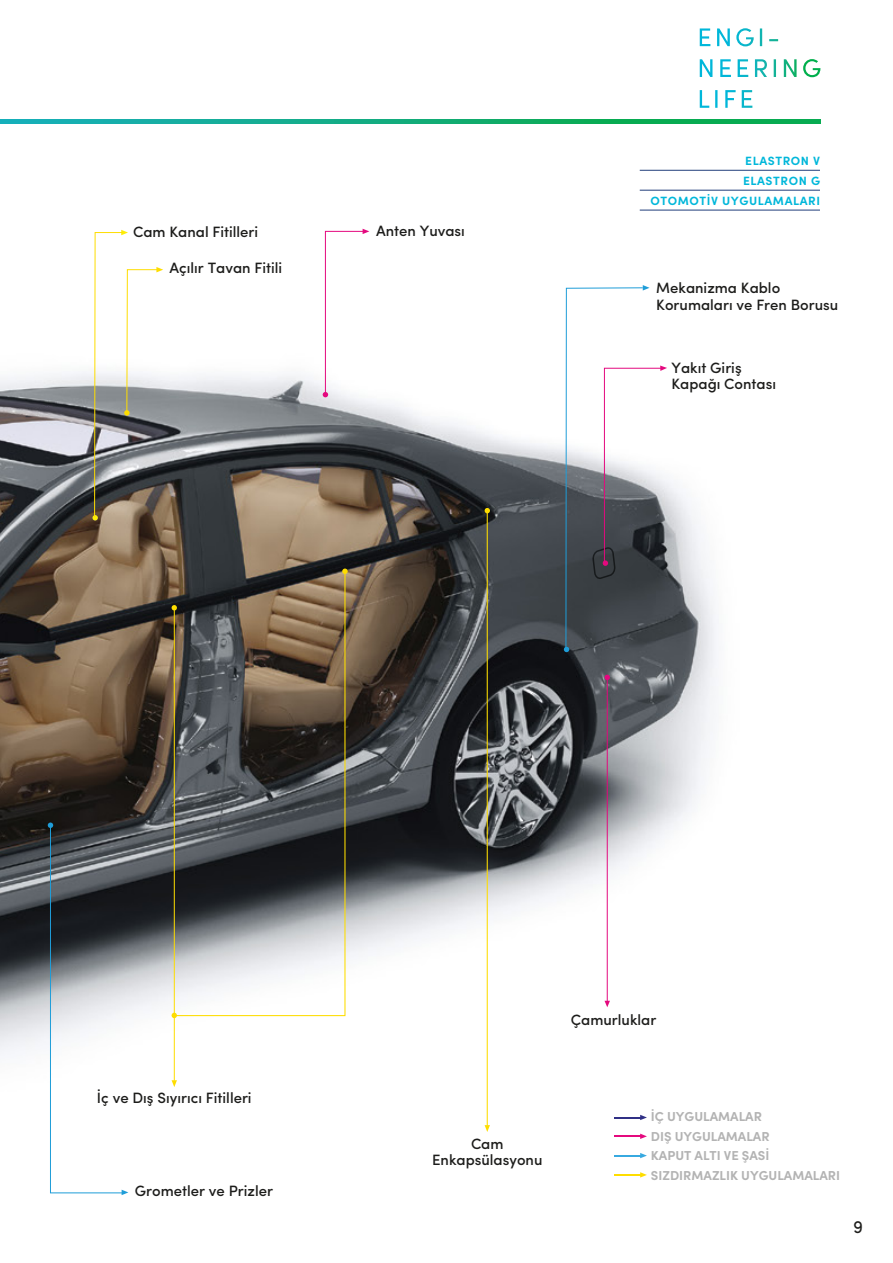
<style>
.page{position:relative;width:893px;height:1263px;background:#fff}
.page>*{position:absolute;margin:0;border:0;box-sizing:border-box;transform-origin:0 0}
.t1{font:18px "Sofia Pro";color:#1d1d1b}
.t2{font:500 15px/16.5px "Sofia Pro";color:#1d1d1b}
.t3{font:700 12.9px/19.5px "Sofia Pro";color:#b3b3b3}
.t4{font:700 12px/19.8px "Sofia Pro";letter-spacing:.05em;color:#00b7da;text-align:right}
</style>
<div class="page">
<img style="left:0;top:65px;width:821px;height:1128px">
<svg style="left:323px;top:229px;width:46px;height:168px"></svg>
<svg style="left:604px;top:675px;width:6px;height:5px"></svg>
<svg style="left:604px;top:1001px;width:6px;height:6px"></svg>
<hr style="left:607px;top:680px;width:1px;height:321px;background:#e4087e">
<svg style="left:48px;top:822px;width:80px;height:373px"></svg>
<svg style="left:172px;top:1080px;width:5px;height:7px"></svg>
<hr style="left:174px;top:610px;width:1px;height:471px;background:#fedd00">
<svg style="left:342px;top:568px;width:6px;height:6px"></svg>
<svg style="left:173px;top:572px;width:173px;height:445px"></svg>
<svg style="left:172px;top:1013px;width:5px;height:5px"></svg>
<svg style="left:485px;top:508px;width:5px;height:5px"></svg>
<svg style="left:485px;top:1125px;width:5px;height:7px"></svg>
<hr style="left:487px;top:513px;width:1px;height:612px;background:#fedd00">
<svg style="left:92px;top:230px;width:71px;height:290px"></svg>
<svg style="left:564px;top:285px;width:103px;height:367px"></svg>
<svg style="left:614px;top:1115px;width:33px;height:5px"></svg>
<svg style="left:640px;top:1133px;width:7px;height:6px"></svg>
<hr style="left:614px;top:1135px;width:27px;height:2px;background:#e4097e">
<svg style="left:614px;top:1153px;width:33px;height:5px"></svg>
<svg style="left:640px;top:1172px;width:7px;height:5px"></svg>
<hr style="left:614px;top:1174px;width:27px;height:2px;background:#fedd00">
<svg style="left:700px;top:28px;width:120px;height:80px"></svg>
<hr style="left:640px;top:170px;width:180px;height:1px;background:#213e7b">
<hr style="left:640px;top:190px;width:180px;height:1px;background:#213e7b">
<hr style="left:640px;top:210px;width:180px;height:1px;background:#213e7b">
<svg style="left:0;top:119px;width:820px;height:4px"></svg>
<p class="t2" style="left:133px;top:223px;width:127px">Cam Kanal Fitilleri</p>
<p class="t2" style="left:169px;top:259px;width:114px">Açılır Tavan Fitili</p>
<p class="t2" style="left:376px;top:222px;width:90px">Anten Yuvası</p>
<p class="t4" style="left:650px;top:150px;width:171px">ELASTRON V<br>ELASTRON G<br>OTOMOTİV UYGULAMALARI</p>
<p class="t2" style="left:656px;top:278px;width:184px">Mekanizma Kablo<br>Korumaları ve Fren Borusu</p>
<p class="t2" style="left:671px;top:358px;width:106px">Yakıt Giriş<br>Kapağı Contası</p>
<p class="t2" style="left:97px;top:1088px;width:156px">İç ve Dış Sıyırıcı Fitilleri</p>
<p class="t2" style="left:135px;top:1182px;width:140px">Grometler ve Prizler</p>
<p class="t2" style="left:571px;top:1011px;width:87px">Çamurluklar</p>
<p class="t2" style="left:432px;top:1134px;width:112px;text-align:center">Cam<br>Enkapsülasyonu</p>
<p class="t3" style="left:651px;top:1106px;width:191px">İÇ UYGULAMALAR<br>DIŞ UYGULAMALAR<br>KAPUT ALTI VE ŞASİ<br>SIZDIRMAZLIK UYGULAMALARI</p>
<p class="t1" style="left:853px;top:1213px;width:11px">9</p>
</div>
